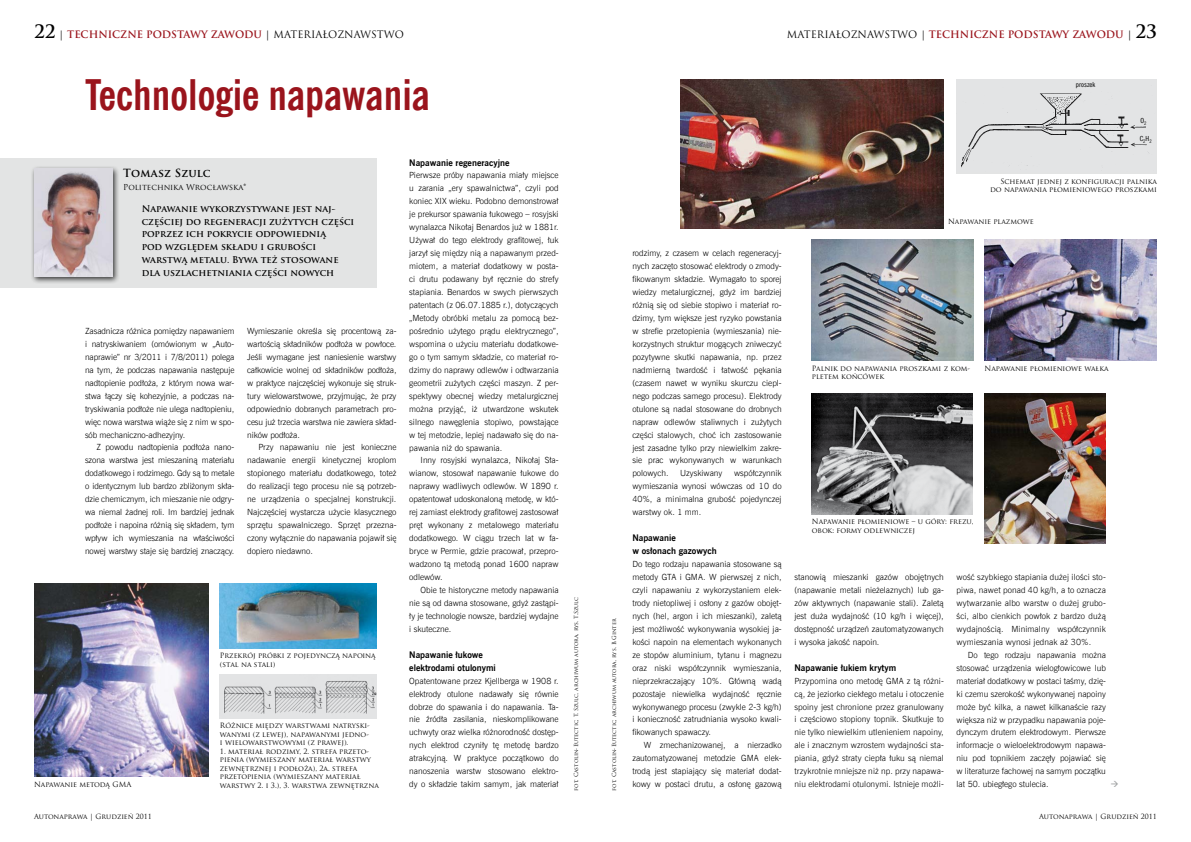
<style>
.page{position:relative;width:1191px;height:842px;background:#fff}
.page>*{position:absolute;margin:0;border:0;box-sizing:border-box;transform-origin:0 0}
.t1{font:700 42px "News Goth Cn EU";color:#9a141c}
.t2{font:700 11px "Trajan Pro";letter-spacing:.015em;color:#000}
.t3{font:700 10px "Trajan Pro";color:#9a141c}
.t4{font:700 9.2px/13px "Trajan Pro";color:#000}
.t5{font:700 9px/13px "News Goth EU";color:#000}
.t6{font:8.5px/13px "News Goth Lt EU";color:#000;text-align:justify}
.t7{font:8px "Trajan Pro";color:#000}
.t8{font:7.2px/8.5px "Trajan Pro";color:#000}
.t9{font:7px "Trajan Pro";color:#000}
.t10{font:7px "News Goth Cn EU";color:#000;scale:1.1 1}
.t11{font:5.5px "Trajan Pro";color:#000}
.s1{font-size:18px;color:#000}
.s2{font-weight:400;color:#000}
</style>
<div class="page">
<div style="left:0;top:158px;width:377px;height:129px;background:#e3e4e4"></div>
<div style="left:31px;top:165px;width:89px;height:119px;background:#000;opacity:.75"></div>
<img style="left:34px;top:168px;width:78px;height:108px">
<img style="left:34px;top:584px;width:175px;height:192px">
<img style="left:220px;top:584px;width:157px;height:64px">
<img style="left:220px;top:674px;width:157px;height:44px">
<img style="left:680px;top:80px;width:263px;height:148px">
<img style="left:812px;top:240px;width:161px;height:121px">
<img style="left:812px;top:393px;width:160px;height:121px">
<img style="left:984px;top:240px;width:173px;height:120px">
<img style="left:984px;top:393px;width:122px;height:151px">
<div style="left:956px;top:79px;width:201px;height:95px;background:#e3e4e4"></div>
<img style="left:961px;top:93px;width:188px;height:75px">
<p class="t3" style="left:34px;top:28px;width:371px"><span class="s1">22</span> <span class="s2">|</span> TECHNICZNE PODSTAWY ZAWODU <span class="s2">| MATERIAŁOZNAWSTWO</span></p>
<h1 class="t1" style="left:85px;top:69px;width:346px">Technologie napawania</h1>
<p class="t3" style="left:787px;top:28px;width:371px"><span class="s2">MATERIAŁOZNAWSTWO |</span> TECHNICZNE PODSTAWY ZAWODU <span class="s2">|</span> <span class="s1">23</span></p>
<p class="t10" style="left:1076px;top:81px;width:19px">proszek</p>
<p class="t10" style="left:1140px;top:116px;width:7px">O<sub>2</sub></p>
<p class="t10" style="left:1139px;top:134px;width:12px">C<sub>2</sub>H<sub>2</sub></p>
<p class="t5" style="left:409px;top:156px;width:102px">Napawanie regeneracyjne</p>
<p class="t6" style="left:409px;top:169px;width:151px">Pierwsze próby napawania miały miejsce u zarania „ery spawalnictwa”, czyli pod koniec XIX wieku. Podobno demonstrował je prekursor spawania łukowego – rosyjski wynalazca Nikołaj Benardos już w 1881r.<br>Używał do tego elektrody grafitowej, łuk jarzył się między nią a napawanym przed&shy;miotem, a materiał dodatkowy w posta&shy;ci drutu podawany był ręcznie do strefy stapiania. Benardos w swych pierwszych patentach (z 06.07.1885 r.), dotyczących „Metody obróbki metalu za pomocą bez&shy;pośrednio użytego prądu elektrycznego”, wspomina o użyciu materiału dodatkowe&shy;go o tym samym składzie, co materiał ro&shy;dzimy do naprawy odlewów i odtwarzania geometrii zużytych części maszyn. Z per&shy;spektywy obecnej wiedzy metalurgicznej można przyjąć, iż utwardzone wskutek silnego nawęglenia stopiwo, powstające w tej metodzie, lepiej nadawało się do na&shy;pawania niż do spawania.</p>
<p class="t6" style="left:409px;top:454px;width:151px;text-indent:11px">Inny rosyjski wynalazca, Nikołaj Sła&shy;wianow, stosował napawanie łukowe do naprawy wadliwych odlewów. W 1890 r. opatentował udoskonaloną metodę, w któ&shy;rej zamiast elektrody grafitowej zastosował pręt wykonany z metalowego materiału dodatkowego. W ciągu trzech lat w fa&shy;bryce w Permie, gdzie pracował, przepro&shy;wadzono tą metodą ponad 1600 napraw odlewów.</p>
<p class="t6" style="left:409px;top:584px;width:151px;text-indent:11px">Obie te historyczne metody napawania nie są od dawna stosowane, gdyż zastąpi&shy;ły je technologie nowsze, bardziej wydajne i skuteczne.</p>
<p class="t5" style="left:409px;top:648px;width:88px">Napawanie łukowe elektrodami otulonymi</p>
<p class="t6" style="left:409px;top:674px;width:151px">Opatentowane przez Kjellberga w 1908 r. elektrody otulone nadawały się równie dobrze do spawania i do napawania. Ta&shy;nie źródła zasilania, nieskomplikowane uchwyty oraz wielka różnorodność dostęp&shy;nych elektrod czyniły tę metodę bardzo atrakcyjną. W praktyce początkowo do nanoszenia warstw stosowano elektro&shy;dy o składzie takim samym, jak materiał</p>
<p class="t2" style="left:123px;top:166px;width:89px">Tomasz Szulc</p>
<p class="t7" style="left:123px;top:182px;width:124px">Politechnika Wrocławska*</p>
<p class="t8" style="left:990px;top:177px;width:168px;text-align:right">Schemat jednej z konfiguracji palnika do napawania płomieniowego proszkami</p>
<p class="t4" style="left:142px;top:202px;width:214px">Napawanie wykorzystywane jest naj&shy;częściej do regeneracji zużytych części poprzez ich pokrycie odpowiednią<br>pod względem składu i grubości warstwą metalu. Bywa też stosowane dla uszlachetniania części nowych</p>
<p class="t8" style="left:948px;top:217px;width:87px">Napawanie plazmowe</p>
<p class="t6" style="left:632px;top:247px;width:151px">rodzimy, z czasem w celach regeneracyj&shy;nych zaczęto stosować elektrody o zmody&shy;fikowanym składzie. Wymagało to sporej wiedzy metalurgicznej, gdyż im bardziej różnią się od siebie stopiwo i materiał ro&shy;dzimy, tym większe jest ryzyko powstania w strefie przetopienia (wymieszania) nie&shy;korzystnych struktur mogących zniweczyć pozytywne skutki napawania, np. przez nadmierną twardość i łatwość pękania (czasem nawet w wyniku skurczu ciepl&shy;nego podczas samego procesu). Elektrody otulone są nadal stosowane do drobnych napraw odlewów staliwnych i zużytych części stalowych, choć ich zastosowanie jest zasadne tylko przy niewielkim zakre&shy;sie prac wykonywanych w warunkach polowych.</p>
<p class="t6" style="left:85px;top:324px;width:151px">Zasadnicza różnica pomiędzy napawaniem i natryskiwaniem (omówionym w „Auto&shy;naprawie” nr 3/2011 i 7/8/2011) polega na tym, że podczas napawania następuje nadtopienie podłoża, z którym nowa war&shy;stwa łączy się kohezyjnie, a podczas na&shy;tryskiwania podłoże nie ulega nadtopieniu, więc nowa warstwa wiąże się z nim w spo&shy;sób mechaniczno-adhezyjny.</p>
<p class="t6" style="left:85px;top:441px;width:151px;text-indent:11px">Z powodu nadtopienia podłoża nano&shy;szona warstwa jest mieszaniną materiału dodatkowego i rodzimego. Gdy są to metale o identycznym lub bardzo zbliżonym skła&shy;dzie chemicznym, ich mieszanie nie odgry&shy;wa niemal żadnej roli. Im bardziej jednak podłoże i napoina różnią się składem, tym wpływ ich wymieszania na właściwości nowej warstwy staje się bardziej znaczący.</p>
<p class="t6" style="left:247px;top:324px;width:151px">Wymieszanie określa się procentową za&shy;wartością składników podłoża w powłoce.<br>Jeśli wymagane jest naniesienie warstwy całkowicie wolnej od składników podłoża, w praktyce najczęściej wykonuje się struk&shy;tury wielowarstwowe, przyjmując, że przy odpowiednio dobranych parametrach pro&shy;cesu już trzecia warstwa nie zawiera skład&shy;ników podłoża.</p>
<p class="t6" style="left:247px;top:441px;width:151px;text-indent:11px">Przy napawaniu nie jest konieczne nadawanie energii kinetycznej kroplom stopionego materiału dodatkowego, toteż do realizacji tego procesu nie są potrzeb&shy;ne urządzenia o specjalnej konstrukcji.<br>Najczęściej wystarcza użycie klasycznego sprzętu spawalniczego. Sprzęt przezna&shy;czony wyłącznie do napawania pojawił się dopiero niedawno.</p>
<p class="t8" style="left:812px;top:364px;width:160px">Palnik do napawania proszkami z kom&shy;pletem końcówek</p>
<p class="t8" style="left:984px;top:364px;width:126px">Napawanie płomieniowe wałka</p>
<p class="t6" style="left:632px;top:467px;width:151px;text-indent:102px">współczynnik wymieszania wynosi wówczas od 10 do 40%, a minimalna grubość pojedynczej warstwy ok. 1 mm.</p>
<p class="t5" style="left:632px;top:532px;width:86px">Napawanie<br>w osłonach gazowych</p>
<p class="t6" style="left:632px;top:558px;width:151px">Do tego rodzaju napawania stosowane są metody GTA i GMA. W pierwszej z nich, czyli napawaniu z wykorzystaniem elek&shy;trody nietopliwej i osłony z gazów obojęt&shy;nych (hel, argon i ich mieszanki), zaletą jest możliwość wykonywania wysokiej ja&shy;kości napoin na elementach wykonanych ze stopów aluminium, tytanu i magnezu oraz niski współczynnik wymieszania, nieprzekraczający 10%. Główną wadą pozostaje niewielka wydajność ręcznie wykonywanego procesu (zwykle 2-3 kg/h) i konieczność zatrudniania wysoko kwali&shy;fikowanych spawaczy.</p>
<p class="t6" style="left:632px;top:739px;width:151px;text-indent:11px">W zmechanizowanej, a nierzadko zautomatyzowanej metodzie GMA elek&shy;trodą jest stapiający się materiał dodat&shy;kowy w postaci drutu, a osłonę gazową</p>
<p class="t6" style="left:680px;top:467px;width:44px">Uzyskiwany</p>
<p class="t8" style="left:812px;top:517px;width:163px">Napawanie płomieniowe – u góry: frezu, obok: formy odlewniczej</p>
<p class="t6" style="left:956px;top:571px;width:151px">wość szybkiego stapiania dużej ilości sto&shy;piwa, nawet ponad 40 kg/h, a to oznacza wytwarzanie albo warstw o dużej grubo&shy;ści, albo cienkich powłok z bardzo dużą wydajnością. Minimalny współczynnik wymieszania wynosi jednak aż 30%.</p>
<p class="t6" style="left:956px;top:648px;width:151px;text-indent:11px">Do tego rodzaju napawania można stosować urządzenia wielogłowicowe lub materiał dodatkowy w postaci taśmy, dzię&shy;ki czemu szerokość wykonywanej napoiny może być kilka, a nawet kilkanaście razy większa niż w przypadku napawania poje&shy;dynczym drutem elektrodowym. Pierwsze informacje o wieloelektrodowym napawa&shy;niu pod topnikiem zaczęły pojawiać się w literaturze fachowej na samym początku</p>
<p class="t6" style="left:794px;top:571px;width:151px">stanowią mieszanki gazów obojętnych (napawanie metali nieżelaznych) lub ga&shy;zów aktywnych (napawanie stali). Zaletą jest duża wydajność (10 kg/h i więcej), dostępność urządzeń zautomatyzowanych i wysoka jakość napoin.</p>
<p class="t5" style="left:794px;top:661px;width:103px">Napawanie łukiem krytym</p>
<p class="t6" style="left:794px;top:674px;width:151px">Przypomina ono metodę GMA z tą różni&shy;cą, że jeziorko ciekłego metalu i otoczenie spoiny jest chronione przez granulowany i częściowo stopiony topnik. Skutkuje to nie tylko niewielkim utlenieniem napoiny, ale i znacznym wzrostem wydajności sta&shy;piania, gdyż straty ciepła łuku są niemal trzykrotnie mniejsze niż np. przy napawa&shy;niu elektrodami otulonymi. Istnieje możli-</p>
<p class="t11" style="left:572px;top:791px;width:195px;rotate:-90deg">fot. Castolin-Eutectic, T. Szulc, archiwum autora, rys. T.Szulc</p>
<p class="t11" style="left:611px;top:791px;width:174px;rotate:-90deg">fot. Castolin-Eutectic, archiwum autora, rys. B.Ginter</p>
<p class="t8" style="left:220px;top:651px;width:157px">Przekrój próbki z pojedynczą napoiną (stal na stali)</p>
<p class="t8" style="left:220px;top:721px;width:152px">Różnice między warstwami natryski&shy;wanymi (z lewej), napawanymi jedno&shy;i wielowarstwowymi (z prawej).</p>
<p class="t8" style="left:220px;top:747px;width:160px">1. materiał rodzimy, 2. strefa przeto&shy;pienia (wymieszany materiał warstwy zewnętrznej i podłoża), 2a. strefa przetopienia (wymieszany materiał warstwy 2. i 3.), 3. warstwa zewnętrzna</p>
<p class="t8" style="left:34px;top:780px;width:99px">Napawanie metodą GMA</p>
<p class="t6" style="left:956px;top:778px;width:93px">lat 50. ubiegłego stulecia.</p>
<p class="t9" style="left:34px;top:812px;width:119px">Autonaprawa | Grudzień 2011</p>
<p class="t9" style="left:1039px;top:812px;width:119px">Autonaprawa | Grudzień 2011</p>
</div>
